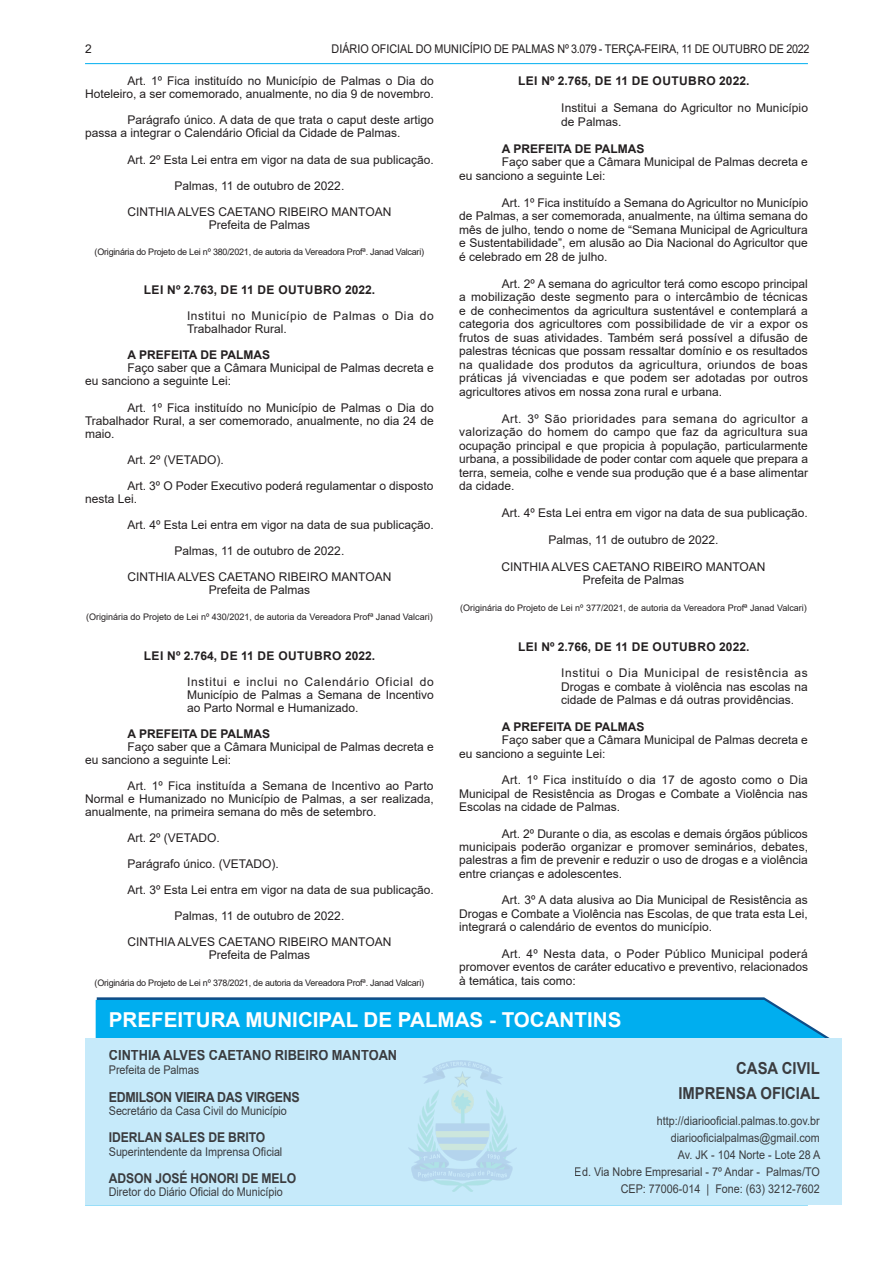
<style>
.page{position:relative;width:893px;height:1263px;background:#fff}
.page>*{position:absolute;margin:0;border:0;box-sizing:border-box;transform-origin:0 0}
.t1{font:700 20.55px "Arial";color:#fff}
.t2{font:700 16.5px/25.7px "Arial";color:#231f20;text-align:right;scale:.9 1}
.t3{font:700 14.25px "Arial";color:#231f20;scale:.9 1}
.t4{font:700 13.8px "Arial";letter-spacing:-.025em;color:#231f20;scale:.9 1}
.t5{font:700 13.5px "Arial";letter-spacing:-.01em;color:#231f20;scale:.9 1}
.TEXTO{font:12px/13.5px "Arial";color:#231f20;text-align:justify}
.TEXTO-2{font:12px/17.1px "Arial";color:#231f20;text-align:right;scale:.9 1}
.ASSINATURA{font:12px "Arial";color:#231f20}
.EMENTA{font:12px/13px "Arial";color:#231f20;text-align:justify}
.TITULO{font:700 12px "Arial";letter-spacing:.035em;color:#231f20}
.TEXTO-3{font:700 12px "Arial";color:#231f20}
.EMENTA-2{font:12px/13px "Arial";letter-spacing:.045em;color:#231f20}
.ASSINATURA-2{font:9px "Arial";letter-spacing:-.025em;color:#231f20}
.ASSINATURA-3{font:9px "Arial";color:#231f20}
</style>
<div class="page">
<hr style="left:85px;top:63px;width:723px;height:1px;background:#00aeef">
<hr style="left:85px;top:1204px;width:723px;height:1px;background:#00aeef">
<svg style="left:96px;top:997px;width:734px;height:41px;background:#0eace9"></svg>
<div style="left:85px;top:1038px;width:757px;height:166px;background:#c6eafa"></div>
<img style="left:409px;top:1061px;width:107px;height:130px">
<p class="TEXTO" style="left:85px;top:42px;width:8px">2</p>
<p class="TEXTO-2" style="left:332px;top:40px;width:532px">DIÁRIO OFICIAL DO MUNICÍPIO DE PALMAS Nº 3.079 - TERÇA-FEIRA, 11 DE OUTUBRO DE 2022</p>
<p class="TEXTO" style="left:85px;top:74px;width:350px;line-height:13px;text-align:right">Art. 1º Fica instituído no Município de Palmas o Dia do<br>Hoteleiro, a ser comemorado, anualmente, no dia 9 de novembro.</p>
<p class="TEXTO" style="left:85px;top:114px;width:350px;line-height:13px;text-indent:43px">Parágrafo único. A data de que trata o caput deste artigo passa a integrar o Calendário Oficial da Cidade de Palmas.</p>
<p class="TEXTO" style="left:128px;top:153px;width:308px">Art. 2º Esta Lei entra em vigor na data de sua publicação.</p>
<p class="ASSINATURA" style="left:174px;top:177px;width:171px">Palmas, 11 de outubro de 2022.</p>
<p class="ASSINATURA" style="left:127px;top:203px;width:266px">CINTHIA ALVES CAETANO RIBEIRO MANTOAN</p>
<p class="ASSINATURA" style="left:209px;top:216px;width:103px">Prefeita de Palmas</p>
<p class="ASSINATURA-2" style="left:95px;top:246px;width:331px">(Originária do Projeto de Lei nº 380/2021, de autoria da Vereadora Profª. Janad Valcari)</p>
<p class="TITULO" style="left:144px;top:281px;width:233px">LEI Nº 2.763, DE 11 DE OUTUBRO 2022.</p>
<p class="EMENTA-2" style="left:187px;top:309px;width:248px">Institui no Município de Palmas o Dia do<br>Trabalhador Rural.</p>
<p class="TEXTO-3" style="left:128px;top:347px;width:144px">A PREFEITA DE PALMAS</p>
<p class="TEXTO" style="left:85px;top:362px;width:350px;line-height:13px;text-indent:43px">Faço saber que a Câmara Municipal de Palmas decreta e eu sanciono a seguinte Lei:</p>
<p class="TEXTO" style="left:85px;top:401px;width:350px;line-height:13px;text-indent:43px">Art. 1º Fica instituído no Município de Palmas o Dia do Trabalhador Rural, a ser comemorado, anualmente, no dia 24 de maio.</p>
<p class="TEXTO" style="left:128px;top:453px;width:98px">Art. 2º (VETADO).</p>
<p class="TEXTO" style="left:85px;top:479px;width:350px;line-height:13px;text-indent:43px">Art. 3º O Poder Executivo poderá regulamentar o disposto nesta Lei.</p>
<p class="TEXTO" style="left:128px;top:518px;width:308px">Art. 4º Esta Lei entra em vigor na data de sua publicação.</p>
<p class="ASSINATURA" style="left:174px;top:543px;width:171px">Palmas, 11 de outubro de 2022.</p>
<p class="ASSINATURA" style="left:127px;top:569px;width:266px">CINTHIA ALVES CAETANO RIBEIRO MANTOAN</p>
<p class="ASSINATURA" style="left:209px;top:582px;width:103px">Prefeita de Palmas</p>
<p class="ASSINATURA-3" style="left:86px;top:611px;width:348px">(Originária do Projeto de Lei nº 430/2021, de autoria da Vereadora Profª Janad Valcari)</p>
<p class="TITULO" style="left:144px;top:647px;width:233px">LEI Nº 2.764, DE 11 DE OUTUBRO 2022.</p>
<p class="EMENTA" style="left:187px;top:675px;width:248px">Institui e inclui no Calendário Oficial do Município de Palmas a Semana de Incentivo ao Parto Normal e Humanizado.</p>
<p class="TEXTO-3" style="left:128px;top:725px;width:144px">A PREFEITA DE PALMAS</p>
<p class="TEXTO" style="left:85px;top:740px;width:350px;line-height:13px;text-indent:43px">Faço saber que a Câmara Municipal de Palmas decreta e eu sanciono a seguinte Lei:</p>
<p class="TEXTO" style="left:85px;top:779px;width:350px;line-height:13px;text-indent:43px">Art. 1º Fica instituída a Semana de Incentivo ao Parto Normal e Humanizado no Município de Palmas, a ser realizada, anualmente, na primeira semana do mês de setembro.</p>
<p class="TEXTO" style="left:128px;top:831px;width:94px">Art. 2º (VETADO.</p>
<p class="TEXTO" style="left:128px;top:857px;width:153px">Parágrafo único. (VETADO).</p>
<p class="TEXTO" style="left:128px;top:883px;width:308px">Art. 3º Esta Lei entra em vigor na data de sua publicação.</p>
<p class="ASSINATURA" style="left:174px;top:908px;width:171px">Palmas, 11 de outubro de 2022.</p>
<p class="ASSINATURA" style="left:127px;top:933px;width:266px">CINTHIA ALVES CAETANO RIBEIRO MANTOAN</p>
<p class="ASSINATURA" style="left:209px;top:946px;width:103px">Prefeita de Palmas</p>
<p class="ASSINATURA-2" style="left:95px;top:976px;width:331px">(Originária do Projeto de Lei nº 378/2021, de autoria da Vereadora Profª. Janad Valcari)</p>
<p class="TITULO" style="left:518px;top:73px;width:233px">LEI Nº 2.765, DE 11 DE OUTUBRO 2022.</p>
<p class="EMENTA" style="left:561px;top:101px;width:248px;line-height:13.5px">Institui a Semana do Agricultor no Município de Palmas.</p>
<p class="TEXTO-3" style="left:502px;top:140px;width:144px">A PREFEITA DE PALMAS</p>
<p class="TEXTO" style="left:459px;top:155px;width:350px;text-indent:43px">Faço saber que a Câmara Municipal de Palmas decreta e eu sanciono a seguinte Lei:</p>
<p class="TEXTO" style="left:459px;top:196px;width:350px;text-indent:43px">Art. 1º Fica instituído a Semana do Agricultor no Município de Palmas, a ser comemorada, anualmente, na última semana do mês de julho, tendo o nome de “Semana Municipal de Agricultura e Sustentabilidade”, em alusão ao Dia Nacional do Agricultor que é celebrado em 28 de julho.</p>
<p class="TEXTO" style="left:459px;top:277px;width:350px;text-indent:43px">Art. 2º A semana do agricultor terá como escopo principal a mobilização deste segmento para o intercâmbio de técnicas e de conhecimentos da agricultura sustentável e contemplará a categoria dos agricultores com possibilidade de vir a expor os frutos de suas atividades. Também será possível a difusão de palestras técnicas que possam ressaltar domínio e os resultados na qualidade dos produtos da agricultura, oriundos de boas práticas já vivenciadas e que podem ser adotadas por outros agricultores ativos em nossa zona rural e urbana.</p>
<p class="TEXTO" style="left:459px;top:412px;width:350px;text-indent:43px">Art. 3º São prioridades para semana do agricultor a valorização do homem do campo que faz da agricultura sua ocupação principal e que propicia à população, particularmente urbana, a possibilidade de poder contar com aquele que prepara a terra, semeia, colhe e vende sua produção que é a base alimentar da cidade.</p>
<p class="TEXTO" style="left:502px;top:506px;width:308px">Art. 4º Esta Lei entra em vigor na data de sua publicação.</p>
<p class="ASSINATURA" style="left:549px;top:531px;width:171px">Palmas, 11 de outubro de 2022.</p>
<p class="ASSINATURA" style="left:502px;top:558px;width:266px">CINTHIA ALVES CAETANO RIBEIRO MANTOAN</p>
<p class="ASSINATURA" style="left:583px;top:571px;width:103px">Prefeita de Palmas</p>
<p class="ASSINATURA-3" style="left:460px;top:601px;width:348px">(Originária do Projeto de Lei nº 377/2021, de autoria da Vereadora Profª Janad Valcari)</p>
<p class="TITULO" style="left:518px;top:638px;width:233px">LEI Nº 2.766, DE 11 DE OUTUBRO 2022.</p>
<p class="EMENTA" style="left:561px;top:666px;width:248px">Institui o Dia Municipal de resistência as Drogas e combate à violência nas escolas na cidade de Palmas e dá outras providências.</p>
<p class="TEXTO-3" style="left:502px;top:718px;width:144px">A PREFEITA DE PALMAS</p>
<p class="TEXTO" style="left:459px;top:733px;width:350px;text-indent:43px">Faço saber que a Câmara Municipal de Palmas decreta e eu sanciono a seguinte Lei:</p>
<p class="TEXTO" style="left:459px;top:773px;width:350px;text-indent:43px">Art. 1º Fica instituído o dia 17 de agosto como o Dia Municipal de Resistência as Drogas e Combate a Violência nas Escolas na cidade de Palmas.</p>
<p class="TEXTO" style="left:459px;top:827px;width:350px;text-indent:43px">Art. 2º Durante o dia, as escolas e demais órgãos públicos municipais poderão organizar e promover seminários, debates, palestras a fim de prevenir e reduzir o uso de drogas e a violência entre crianças e adolescentes.</p>
<p class="TEXTO" style="left:459px;top:893px;width:350px;text-indent:43px">Art. 3º A data alusiva ao Dia Municipal de Resistência as Drogas e Combate a Violência nas Escolas, de que trata esta Lei, integrará o calendário de eventos do município.</p>
<p class="TEXTO" style="left:459px;top:947px;width:350px;text-indent:43px">Art. 4º Nesta data, o Poder Público Municipal poderá promover eventos de caráter educativo e preventivo, relacionados à temática, tais como:</p>
<p class="t1" style="left:109px;top:1005px;width:514px">PREFEITURA MUNICIPAL DE PALMAS - TOCANTINS</p>
<p class="t3" style="left:109px;top:1045px;width:322px">CINTHIA ALVES CAETANO RIBEIRO MANTOAN</p>
<p class="TEXTO-2" style="left:109px;top:1061px;width:102px">Prefeita de Palmas</p>
<p class="t4" style="left:109px;top:1087px;width:214px">EDMILSON VIEIRA DAS VIRGENS</p>
<p class="TEXTO-2" style="left:109px;top:1102px;width:199px">Secretário da Casa Civil do Município</p>
<p class="t5" style="left:109px;top:1128px;width:175px">IDERLAN SALES DE BRITO</p>
<p class="TEXTO-2" style="left:109px;top:1143px;width:194px">Superintendente da Imprensa Oficial</p>
<p class="t5" style="left:109px;top:1169px;width:210px">ADSON JOSÉ HONORI DE MELO</p>
<p class="TEXTO-2" style="left:109px;top:1183px;width:195px">Diretor do Diário Oficial do Município</p>
<h2 class="t2" style="left:678px;top:1055px;width:159px">CASA CIVIL<br>IMPRENSA OFICIAL</h2>
<p class="TEXTO-2" style="left:575px;top:1112px;width:274px">http://diariooficial.palmas.to.gov.br diariooficialpalmas@gmail.com<br>Av. JK - 104 Norte - Lote 28 A<br>Ed. Via Nobre Empresarial - 7º Andar - Palmas/TO CEP: 77006-014 | Fone: (63) 3212-7602</p>
</div>
